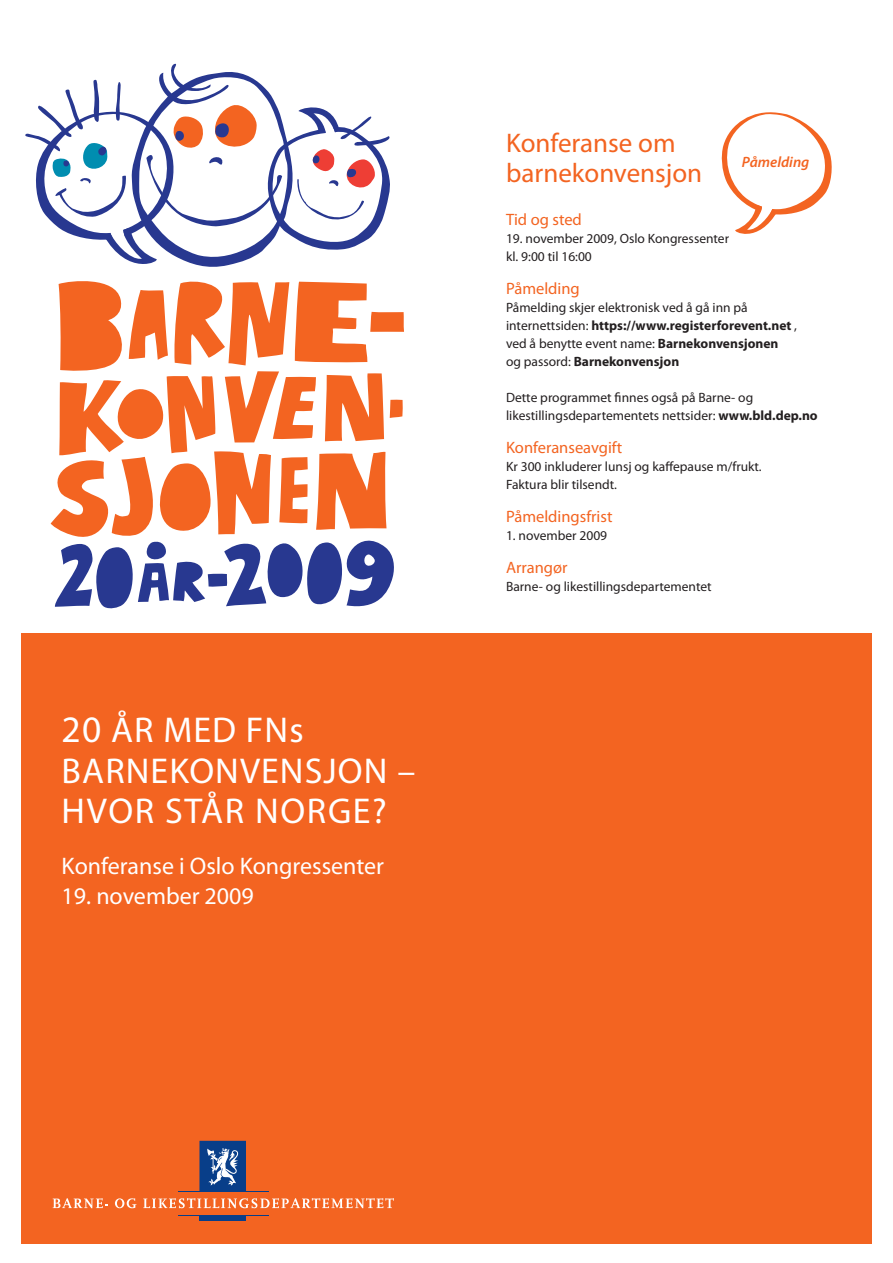
<style>
.page{position:relative;width:893px;height:1263px;background:#fff}
.page>*{position:absolute;margin:0;border:0;box-sizing:border-box;transform-origin:0 0}
.t1{font:36px "Myriad Pro";letter-spacing:.03em;color:#fff}
.t2{font:27px "Myriad Pro";color:#f36421}
.t3{font:24px "Myriad Pro";color:#fff}
.t4{font:16.5px "Myriad Pro";color:#f36421}
.t5{font:italic 600 15px "Myriad Pro";color:#f36421}
.t6{font:13.5px "Myriad Pro";color:#231f20}
.t7{font:700 13.5px "Myriad Pro";color:#231f20}
.s1{font-size:37.5px}
.s2{font-weight:400}
.s3{font-weight:700}
</style>
<div class="page">
<div style="left:21px;top:634px;width:851px;height:610px;background:#f36421"></div>
<hr style="left:178px;top:1215px;width:90px;height:1px;background:#083e89">
<div style="left:199px;top:1215px;width:47px;height:5px;background:#083e89"></div>
<hr style="left:178px;top:1191px;width:90px;height:1px;background:#083e89">
<div style="left:199px;top:1141px;width:47px;height:51px;background:#083e89"></div>
<svg style="left:207px;top:1148px;width:32px;height:38px"></svg>
<svg style="left:53px;top:1198px;width:55px;height:10px"></svg>
<svg style="left:115px;top:1198px;width:21px;height:10px"></svg>
<svg style="left:143px;top:1198px;width:251px;height:10px"></svg>
<svg style="left:721px;top:112px;width:111px;height:122px"></svg>
<svg style="left:25px;top:64px;width:379px;height:545px"></svg>
<p class="t1" style="left:62px;top:708px;width:243px"><span class="s1">20</span> ÅR MED FNs</p>
<p class="t1" style="left:62px;top:748px;width:355px">BARNEKONVENSJON –</p>
<p class="t1" style="left:62px;top:789px;width:327px">HVOR STÅR NORGE?</p>
<p class="t3" style="left:62px;top:851px;width:324px">Konferanse i Oslo Kongressenter</p>
<p class="t3" style="left:62px;top:881px;width:194px">19. november 2009</p>
<p class="t2" style="left:506px;top:126px;width:171px">Konferanse om</p>
<p class="t2" style="left:506px;top:156px;width:198px">barnekonvensjon</p>
<p class="t4" style="left:506px;top:209px;width:77px">Tid og sted</p>
<p class="t6" style="left:506px;top:230px;width:225px">19. november 2009, Oslo Kongressenter</p>
<p class="t6" style="left:506px;top:248px;width:87px">kl. 9:00 til 16:00</p>
<p class="t4" style="left:506px;top:278px;width:75px">Påmelding</p>
<p class="t6" style="left:506px;top:299px;width:243px">Påmelding skjer elektronisk ved å gå inn på</p>
<p class="t7" style="left:506px;top:317px;width:293px"><span class="s2">internettsiden:</span> https://www.registerforevent.net <span class="s2">,</span></p>
<p class="t6" style="left:506px;top:335px;width:274px">ved å benytte event name: <span class="s3">Barnekonvensjonen</span></p>
<p class="t7" style="left:506px;top:353px;width:175px"><span class="s2">og passord:</span> Barnekonvensjon</p>
<p class="t6" style="left:506px;top:389px;width:249px">Dette programmet finnes også på Barne- og</p>
<p class="t6" style="left:506px;top:407px;width:313px">likestillingsdepartementets nettsider: <span class="s3">www.bld.dep.no</span></p>
<p class="t4" style="left:506px;top:437px;width:118px">Konferanseavgift</p>
<p class="t6" style="left:506px;top:458px;width:257px">Kr 300 inkluderer lunsj og kaffepause m/frukt.</p>
<p class="t6" style="left:506px;top:476px;width:112px">Faktura blir tilsendt.</p>
<p class="t4" style="left:506px;top:506px;width:108px">Påmeldingsfrist</p>
<p class="t6" style="left:506px;top:527px;width:103px">1. november 2009</p>
<p class="t4" style="left:506px;top:557px;width:63px">Arrangør</p>
<p class="t6" style="left:506px;top:578px;width:207px">Barne- og likestillingsdepartementet</p>
<p class="t5" style="left:742px;top:153px;width:69px">Påmelding</p>
</div>
